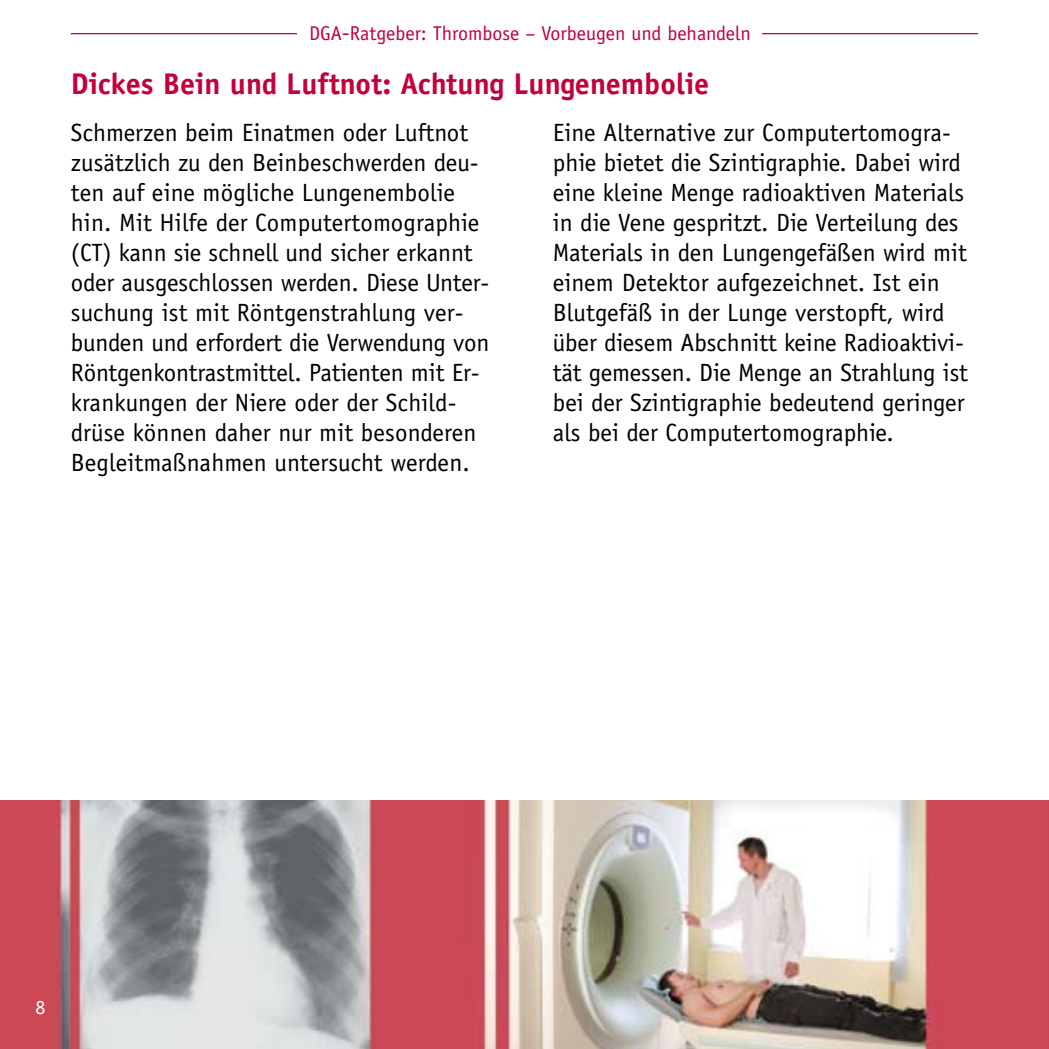
<style>
.page{position:relative;width:1049px;height:1049px;background:#fff}
.page>*{position:absolute;margin:0;border:0;box-sizing:border-box;transform-origin:0 0}
.t1{font:700 30px "Officina Sans LT";letter-spacing:.005em;color:#c1003c}
.t2{font:25px/30px "Officina Sans LT";color:#000}
.t3{font:20px "Officina Sans LT";color:#c1003c}
.t4{font:20px "Officina Sans LT";color:#fff}
.s1{font-size:22.5px}
</style>
<div class="page">
<hr style="left:71px;top:33px;width:907px;height:1px;background:#c1003c">
<div style="left:297px;top:23px;width:464px;height:36px;background:#fff"></div>
<div style="left:524px;top:32px;width:13px;height:6px;border:5px solid #fff"></div>
<img style="left:0;top:801px;width:1049px;height:248px">
<p class="t3" style="left:309px;top:22px;width:443px">DGA<span class="s1">-</span>Ratgeber: Thrombose – Vorbeugen und behandeln</p>
<p class="t1" style="left:71px;top:66px;width:640px">Dickes Bein und Luftnot: Achtung Lungenembolie</p>
<p class="t2" style="left:71px;top:118px;width:420px">Schmerzen beim Einatmen oder Luftnot zusätzlich zu den Beinbeschwerden deu&shy;ten auf eine mögliche Lungenembolie hin. Mit Hilfe der Computertomographie (CT) kann sie schnell und sicher erkannt oder ausgeschlossen werden. Diese Unter&shy;suchung ist mit Röntgenstrahlung ver&shy;bunden und erfordert die Verwendung von Röntgenkontrastmittel. Patienten mit Er&shy;krankungen der Niere oder der Schild&shy;drüse können daher nur mit besonderen Begleitmaßnahmen untersucht werden.</p>
<p class="t2" style="left:553px;top:118px;width:417px">Eine Alternative zur Computertomogra&shy;phie bietet die Szintigraphie. Dabei wird eine kleine Menge radioaktiven Materials in die Vene gespritzt. Die Verteilung des Materials in den Lungengefäßen wird mit einem Detektor aufgezeichnet. Ist ein Blutgefäß in der Lunge verstopft, wird über diesem Abschnitt keine Radioaktivi&shy;tät gemessen. Die Menge an Strahlung ist bei der Szintigraphie bedeutend geringer als bei der Computertomographie.</p>
<p class="t4" style="left:35px;top:996px;width:11px">8</p>
</div>
